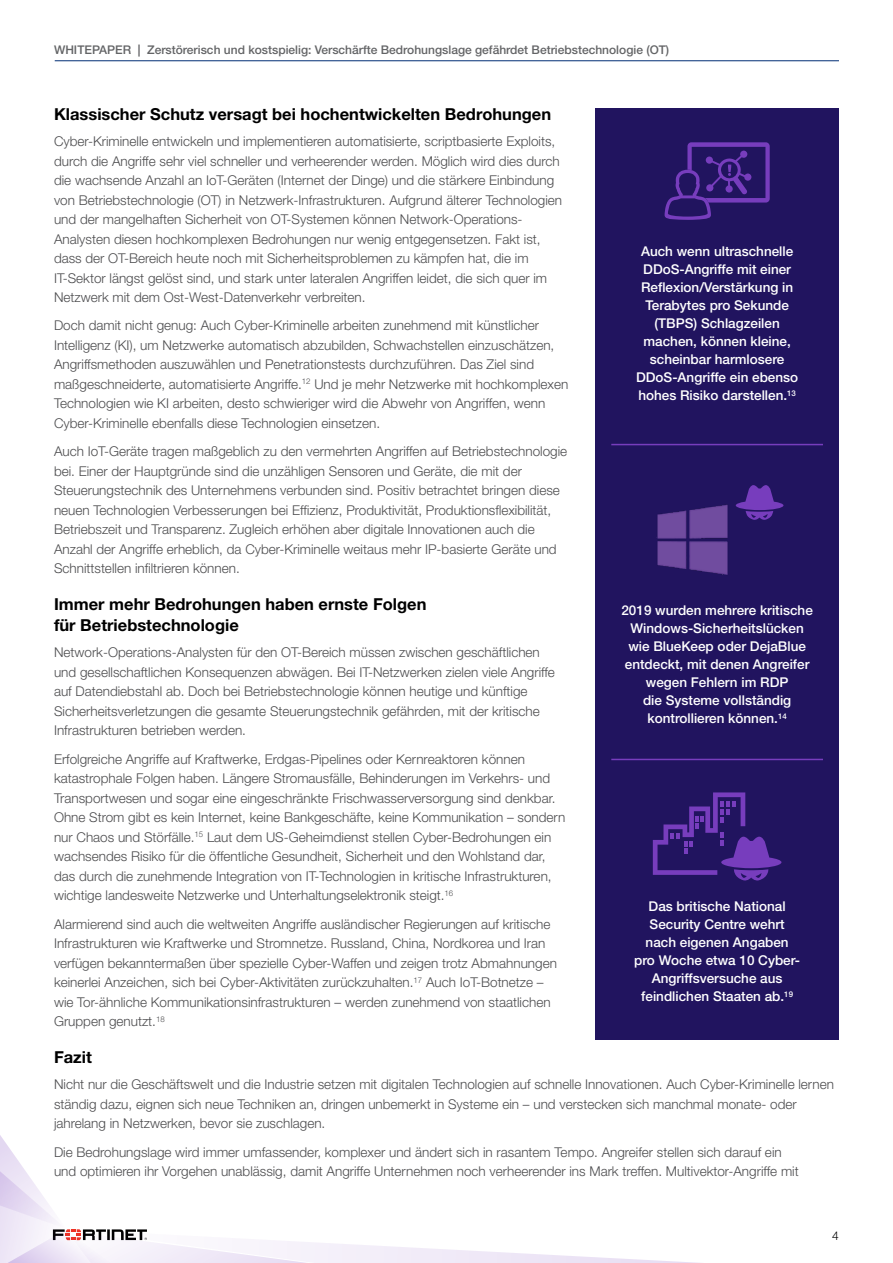
<style>
.page{position:relative;width:893px;height:1263px;background:#fff}
.page>*{position:absolute;margin:0;border:0;box-sizing:border-box;transform-origin:0 0}
.Body_Copy_SUBHEAD__B{font:700 16.5px/21px "Helvetica Neue LT Pro";color:#000}
.Body_Copy{font:300 13.5px/19.5px "Helvetica Neue LT Pro";color:#4d4d4f}
.Sidebar-call_out{font:500 13.5px/18px "Helvetica Neue LT Pro";color:#fff;text-align:center}
.t1{font:500 12px "Helvetica Neue LT Pro";color:#636466}
.t2{font:300 12px "Helvetica Neue LT Pro";color:#000}
.s1{font-weight:700}
</style>
<div class="page">
<svg style="left:0;top:1135px;width:699px;height:128px"></svg>
<hr style="left:55px;top:60px;width:784px;height:1px;background:#002d74">
<div style="left:595px;top:108px;width:244px;height:932px;background:#21145f"></div>
<svg style="left:665px;top:142px;width:105px;height:78px"></svg>
<hr style="left:611px;top:444px;width:212px;height:1px;background:#773dbd">
<hr style="left:611px;top:759px;width:212px;height:1px;background:#773dbd">
<svg style="left:653px;top:792px;width:128px;height:89px"></svg>
<svg style="left:736px;top:485px;width:47px;height:35px"></svg>
<img style="left:657px;top:505px;width:71px;height:70px">
<p class="t1" style="left:54px;top:42px;width:617px">WHITEPAPER <span class="s1">|</span> Zerstörerisch und kostspielig: Verschärfte Bedrohungslage gefährdet Betriebstechnologie (OT)</p>
<p class="Body_Copy_SUBHEAD__B" style="left:54px;top:103px;width:499px">Klassischer Schutz versagt bei hochentwickelten Bedrohungen</p>
<p class="Body_Copy" style="left:54px;top:131px;width:510px">Cyber-Kriminelle entwickeln und implementieren automatisierte, scriptbasierte Exploits, durch die Angriffe sehr viel schneller und verheerender werden. Möglich wird dies durch die wachsende Anzahl an IoT-Geräten (Internet der Dinge) und die stärkere Einbindung von Betriebstechnologie (OT) in Netzwerk-Infrastrukturen. Aufgrund älterer Technologien und der mangelhaften Sicherheit von OT-Systemen können Network-Operations-Analysten diesen hochkomplexen Bedrohungen nur wenig entgegensetzen. Fakt ist, dass der OT-Bereich heute noch mit Sicherheitsproblemen zu kämpfen hat, die im IT-Sektor längst gelöst sind, und stark unter lateralen Angriffen leidet, die sich quer im Netzwerk mit dem Ost-West-Datenverkehr verbreiten.</p>
<p class="Body_Copy" style="left:54px;top:316px;width:516px">Doch damit nicht genug: Auch Cyber-Kriminelle arbeiten zunehmend mit künstlicher Intelligenz (KI), um Netzwerke automatisch abzubilden, Schwachstellen einzuschätzen, Angriffsmethoden auszuwählen und Penetrationstests durchzuführen. Das Ziel sind maßgeschneiderte, automatisierte Angriffe.<sup>12</sup> Und je mehr Netzwerke mit hochkomplexen Technologien wie KI arbeiten, desto schwieriger wird die Abwehr von Angriffen, wenn Cyber-Kriminelle ebenfalls diese Technologien einsetzen.</p>
<p class="Body_Copy" style="left:54px;top:442px;width:515px">Auch IoT-Geräte tragen maßgeblich zu den vermehrten Angriffen auf Betriebstechnologie bei. Einer der Hauptgründe sind die unzähligen Sensoren und Geräte, die mit der Steuerungstechnik des Unternehmens verbunden sind. Positiv betrachtet bringen diese neuen Technologien Verbesserungen bei Effizienz, Produktivität, Produktionsflexibilität, Betriebszeit und Transparenz. Zugleich erhöhen aber digitale Innovationen auch die Anzahl der Angriffe erheblich, da Cyber-Kriminelle weitaus mehr IP-basierte Geräte und Schnittstellen infiltrieren können.</p>
<p class="Body_Copy_SUBHEAD__B" style="left:54px;top:593px;width:374px">Immer mehr Bedrohungen haben ernste Folgen für Betriebstechnologie</p>
<p class="Body_Copy" style="left:54px;top:642px;width:502px">Network-Operations-Analysten für den OT-Bereich müssen zwischen geschäftlichen und gesellschaftlichen Konsequenzen abwägen. Bei IT-Netzwerken zielen viele Angriffe auf Datendiebstahl ab. Doch bei Betriebstechnologie können heutige und künftige Sicherheitsverletzungen die gesamte Steuerungstechnik gefährden, mit der kritische Infrastrukturen betrieben werden.</p>
<p class="Body_Copy" style="left:54px;top:749px;width:513px">Erfolgreiche Angriffe auf Kraftwerke, Erdgas-Pipelines oder Kernreaktoren können katastrophale Folgen haben. Längere Stromausfälle, Behinderungen im Verkehrs- und Transportwesen und sogar eine eingeschränkte Frischwasserversorgung sind denkbar.<br>Ohne Strom gibt es kein Internet, keine Bankgeschäfte, keine Kommunikation – sondern nur Chaos und Störfälle.<sup>15</sup> Laut dem US-Geheimdienst stellen Cyber-Bedrohungen ein wachsendes Risiko für die öffentliche Gesundheit, Sicherheit und den Wohlstand dar, das durch die zunehmende Integration von IT-Technologien in kritische Infrastrukturen, wichtige landesweite Netzwerke und Unterhaltungselektronik steigt.<sup>16</sup></p>
<p class="Body_Copy" style="left:54px;top:914px;width:504px">Alarmierend sind auch die weltweiten Angriffe ausländischer Regierungen auf kritische Infrastrukturen wie Kraftwerke und Stromnetze. Russland, China, Nordkorea und Iran verfügen bekanntermaßen über spezielle Cyber-Waffen und zeigen trotz Abmahnungen keinerlei Anzeichen, sich bei Cyber-Aktivitäten zurückzuhalten.<sup>17</sup> Auch IoT-Botnetze – wie Tor-ähnliche Kommunikationsinfrastrukturen – werden zunehmend von staatlichen Gruppen genutzt.<sup>18</sup></p>
<p class="Body_Copy_SUBHEAD__B" style="left:54px;top:1046px;width:39px">Fazit</p>
<p class="Body_Copy" style="left:54px;top:1074px;width:781px">Nicht nur die Geschäftswelt und die Industrie setzen mit digitalen Technologien auf schnelle Innovationen. Auch Cyber-Kriminelle lernen ständig dazu, eignen sich neue Techniken an, dringen unbemerkt in Systeme ein – und verstecken sich manchmal monate- oder jahrelang in Netzwerken, bevor sie zuschlagen.</p>
<p class="Body_Copy" style="left:54px;top:1142px;width:746px">Die Bedrohungslage wird immer umfassender, komplexer und ändert sich in rasantem Tempo. Angreifer stellen sich darauf ein und optimieren ihr Vorgehen unablässig, damit Angriffe Unternehmen noch verheerender ins Mark treffen. Multivektor-Angriffe mit</p>
<p class="Sidebar-call_out" style="left:636px;top:242px;width:164px">Auch wenn ultraschnelle<br>DDoS-Angriffe mit einer<br>Reflexion/Verstärkung in<br>Terabytes pro Sekunde (TBPS) Schlagzeilen machen, können kleine, scheinbar harmlosere<br>DDoS-Angriffe ein ebenso hohes Risiko darstellen.<sup>13</sup></p>
<p class="Sidebar-call_out" style="left:621px;top:601px;width:193px">2019 wurden mehrere kritische<br>Windows-Sicherheitslücken wie BlueKeep oder DejaBlue entdeckt, mit denen Angreifer wegen Fehlern im RDP<br>die Systeme vollständig kontrollieren können.<sup>14</sup></p>
<p class="Sidebar-call_out" style="left:634px;top:897px;width:167px">Das britische National<br>Security Centre wehrt nach eigenen Angaben pro Woche etwa 10 Cyber-<br>Angriffsversuche aus feindlichen Staaten ab.<sup>19</sup></p>
<p class="t2" style="left:832px;top:1229px;width:8px">4</p>
</div>
